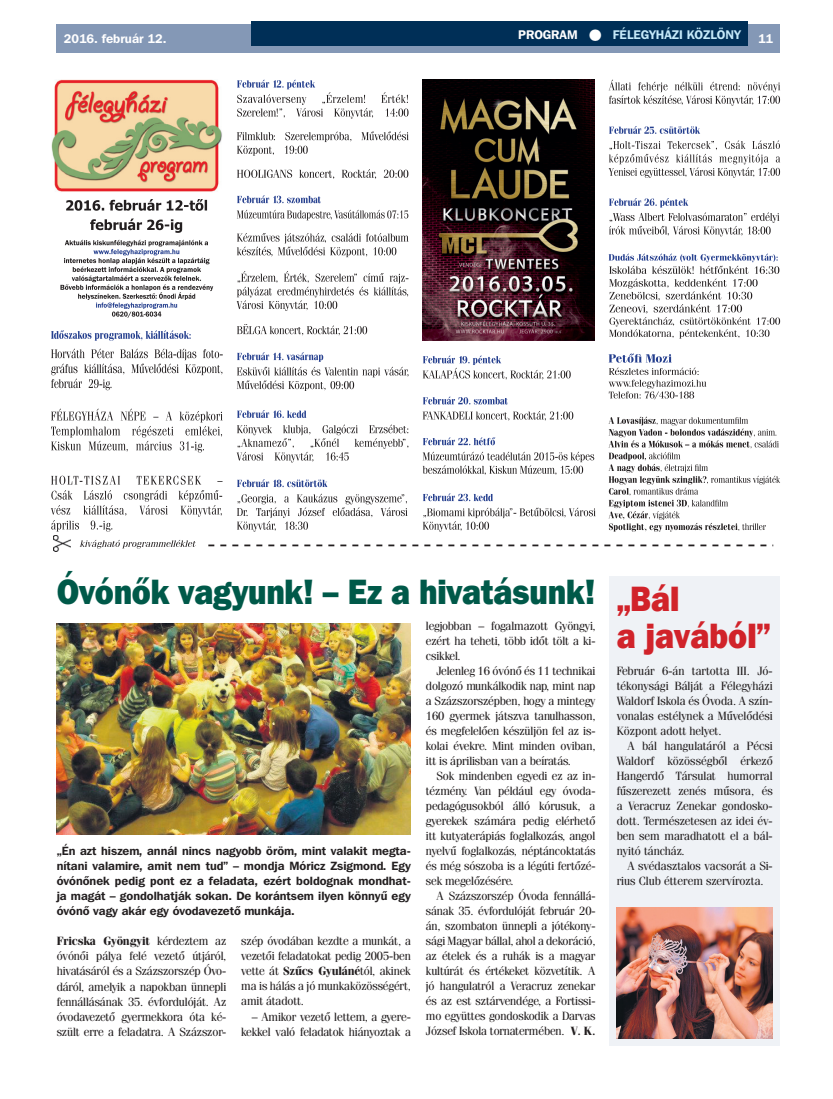
<style>
.page{position:relative;width:833px;height:1099px;background:#fff}
.page>*{position:absolute;margin:0;border:0;box-sizing:border-box;transform-origin:0 0}
.t1{font:35px "Franklin Gothic Hv PFL";letter-spacing:-.01em;color:#005949;scale:.9 1}
.t2{font:35px/37.5px "Franklin Gothic Hv PFL";color:#d1232a;scale:.9 1}
.t3{font:700 12.5px "Franklin Gothic PFL";color:#c6eafa}
.t4{font:700 12.5px "Franklin Gothic PFL";color:#fff}
.t5{font:11.88px/15px "Fenice PFL";letter-spacing:-.01em;color:#231f20;text-align:justify}
.t6{font:700 11.88px/15px "Franklin Gothic PFL";color:#231f20;text-align:justify}
.s1{color:#fff}
.s2{font-weight:700}
</style>
<div class="page">
<div style="left:57px;top:25px;width:723px;height:28px;background:#8498b6"></div>
<div style="left:252px;top:21px;width:496px;height:25px;background:#002f57"></div>
<svg style="left:51px;top:408px;width:171px;height:44px"></svg>
<svg style="left:51px;top:475px;width:171px;height:56px"></svg>
<svg style="left:51px;top:348px;width:172px;height:42px"></svg>
<svg style="left:237px;top:210px;width:171px;height:10px"></svg>
<svg style="left:237px;top:424px;width:171px;height:38px"></svg>
<svg style="left:237px;top:493px;width:170px;height:38px"></svg>
<svg style="left:423px;top:411px;width:150px;height:10px"></svg>
<svg style="left:423px;top:452px;width:171px;height:23px"></svg>
<svg style="left:423px;top:507px;width:172px;height:24px"></svg>
<svg style="left:608px;top:140px;width:172px;height:38px"></svg>
<svg style="left:608px;top:80px;width:172px;height:26px"></svg>
<svg style="left:237px;top:233px;width:171px;height:24px"></svg>
<svg style="left:237px;top:271px;width:171px;height:40px"></svg>
<svg style="left:237px;top:324px;width:130px;height:11px"></svg>
<svg style="left:237px;top:131px;width:172px;height:25px"></svg>
<svg style="left:237px;top:169px;width:171px;height:10px"></svg>
<img style="left:53px;top:535px;width:18px;height:16px">
<svg style="left:80px;top:540px;width:116px;height:8px"></svg>
<svg style="left:208px;top:544px;width:565px;height:2px"></svg>
<img style="left:51px;top:80px;width:171px;height:112px">
<svg style="left:66px;top:199px;width:141px;height:34px"></svg>
<svg style="left:51px;top:330px;width:140px;height:11px"></svg>
<svg style="left:608px;top:253px;width:172px;height:85px"></svg>
<svg style="left:237px;top:80px;width:171px;height:39px"></svg>
<svg style="left:237px;top:195px;width:84px;height:8px"></svg>
<svg style="left:237px;top:352px;width:171px;height:39px"></svg>
<svg style="left:237px;top:410px;width:69px;height:8px"></svg>
<svg style="left:237px;top:479px;width:90px;height:8px"></svg>
<svg style="left:423px;top:355px;width:148px;height:24px"></svg>
<svg style="left:423px;top:396px;width:85px;height:8px"></svg>
<svg style="left:423px;top:437px;width:72px;height:8px"></svg>
<svg style="left:423px;top:493px;width:70px;height:8px"></svg>
<svg style="left:609px;top:198px;width:170px;height:38px"></svg>
<svg style="left:609px;top:126px;width:91px;height:8px"></svg>
<svg style="left:60px;top:240px;width:153px;height:78px"></svg>
<svg style="left:608px;top:416px;width:172px;height:115px"></svg>
<svg style="left:608px;top:353px;width:98px;height:46px"></svg>
<img style="left:423px;top:80px;width:171px;height:261px">
<div style="left:609px;top:576px;width:171px;height:469px;background:#eff2f6"></div>
<img style="left:617px;top:907px;width:155px;height:131px">
<img style="left:57px;top:624px;width:354px;height:210px">
<p class="t3" style="left:518px;top:26px;width:224px"><span class="s1">PROGRAM</span> <span class="s1">●</span> FÉLEGYHÁZI KÖZLÖNY</p>
<p class="t4" style="left:64px;top:31px;width:104px">2016. február 12.</p>
<p class="t4" style="left:758px;top:31px;width:17px">11</p>
<h1 class="t1" style="left:57px;top:569px;width:600px">Óvónők vagyunk! – Ez a hivatásunk!</h1>
<p class="t6" style="left:57px;top:843px;width:356px">„Én azt hiszem, annál nincs nagyobb öröm, mint valakit megta&shy;nítani valamire, amit nem tud” – mondja Móricz Zsigmond. Egy óvónőnek pedig pont ez a feladata, ezért boldognak mondhat&shy;ja magát – gondolhatják sokan. De korántsem ilyen könnyű egy óvónő vagy akár egy óvodavezető munkája.</p>
<p class="t5" style="left:57px;top:933px;width:171px"><span class="s2">Fricska Gyöngyit</span> kérdeztem az óvónői pálya felé vezető útjáról, hivatásáról és a Százszorszép Óvo&shy;dáról, amelyik a napokban ünnepli fennállásának 35. évfordulóját. Az óvodavezető gyermekkora óta ké&shy;szült erre a feladatra. A Százszor-</p>
<p class="t5" style="left:241px;top:933px;width:171px">szép óvodában kezdte a munkát, a vezetői feladatokat pedig 2005-ben vette át <span class="s2">Szűcs Gyuláné</span>tól, akinek ma is hálás a jó munkaközösségért, amit átadott.</p>
<p class="t5" style="left:241px;top:1008px;width:171px;text-align:right">– Amikor vezető lettem, a gyere&shy;kekkel való feladatok hiányoztak a</p>
<p class="t5" style="left:426px;top:618px;width:171px">legjobban – fogalmazott Gyöngyi, ezért ha teheti, több időt tölt a ki&shy;csikkel.</p>
<p class="t5" style="left:426px;top:663px;width:171px;text-indent:11px">Jelenleg 16 óvónő és 11 technikai dolgozó munkálkodik nap, mint nap a Százszorszépben, hogy a mintegy 160 gyermek játszva tanulhasson, és megfelelően készüljön fel az is&shy;kolai évekre. Mint minden oviban, itt is áprilisban van a beíratás.</p>
<p class="t5" style="left:426px;top:768px;width:171px;text-indent:11px">Sok mindenben egyedi ez az in&shy;tézmény. Van például egy óvoda&shy;pedagógusokból álló kórusuk, a gyerekek számára pedig elérhető itt kutyaterápiás foglalkozás, angol nyelvű foglalkozás, néptáncoktatás és még sószoba is a légúti fertőzé&shy;sek megelőzésére.</p>
<p class="t5" style="left:426px;top:888px;width:171px;text-indent:11px">A Százszorszép Óvoda fennállá&shy;sának 35. évfordulóját február 20- án, szombaton ünnepli a jótékony&shy;sági Magyar bállal, ahol a dekoráció, az ételek és a ruhák is a magyar kultúrát és értékeket közvetítik. A jó hangulatról a Veracruz zenekar és az est sztárvendége, a Fortissi&shy;mo együttes gondoskodik a Darvas József Iskola tornatermében. <span class="s2">V. K.</span></p>
<h1 class="t2" style="left:617px;top:578px;width:172px">„Bál<br>a javából”</h1>
<p class="t5" style="left:617px;top:663px;width:157px">Február 6-án tartotta III. Jó&shy;tékonysági Bálját a Félegyházi Waldorf Iskola és Óvoda. A szín&shy;vonalas estélynek a Művelődési Központ adott helyet.</p>
<p class="t5" style="left:617px;top:738px;width:157px;text-indent:11px">A bál hangulatáról a Pécsi Waldorf közösségből érkező Hangerdő Társulat humorral fűszerezett zenés műsora, és a Veracruz Zenekar gondosko&shy;dott. Természetesen az idei év&shy;ben sem maradhatott el a bál&shy;nyitó táncház.</p>
<p class="t5" style="left:617px;top:858px;width:157px;text-indent:11px">A svédasztalos vacsorát a Si&shy;rius Club étterem szervírozta.</p>
</div>
